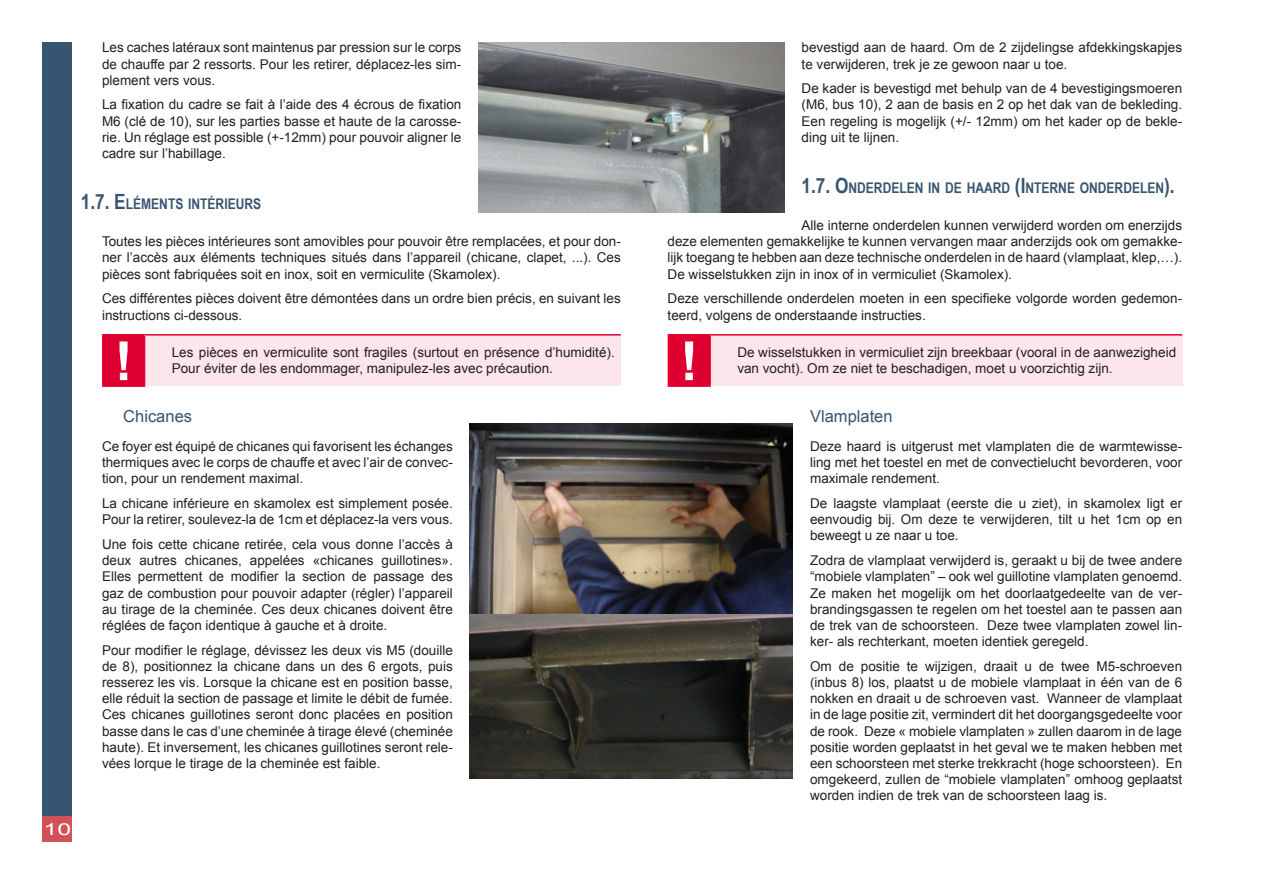
<style>
.page{position:relative;width:1263px;height:893px;background:#fff}
.page>*{position:absolute;margin:0;border:0;box-sizing:border-box;transform-origin:0 0}
.t1{font:700 54px "Arial";color:#fff}
.t2{font:16.5px "Arial";color:#375471}
.t3{font:16.5px "Arial";color:#fff;scale:1.5 1}
.t4{font:700 14.7px "Arial Narrow";color:#375471}
.t5{font:13.5px/16.2px "Arial";color:#231f20;text-align:justify}
.s1{font-size:21px}
</style>
<div class="page">
<div style="left:43px;top:816px;width:29px;height:26px;background:#d25156"></div>
<div style="left:43px;top:43px;width:29px;height:773px;background:#375471"></div>
<div style="left:103px;top:335px;width:42px;height:51px;background:#de0030"></div>
<div style="left:145px;top:335px;width:476px;height:51px;background:#fce6eb"></div>
<hr style="left:102px;top:334px;width:43px;height:2px;background:#de0030">
<hr style="left:102px;top:336px;width:2px;height:49px;background:#de0030">
<hr style="left:145px;top:334px;width:476px;height:2px;background:#de0030">
<hr style="left:102px;top:385px;width:43px;height:2px;background:#de0030">
<div style="left:668px;top:335px;width:42px;height:51px;background:#de0030"></div>
<div style="left:710px;top:335px;width:472px;height:51px;background:#fce6eb"></div>
<hr style="left:668px;top:334px;width:42px;height:2px;background:#de0030">
<hr style="left:710px;top:334px;width:472px;height:2px;background:#de0030">
<hr style="left:709px;top:336px;width:2px;height:49px;background:#de0030">
<hr style="left:668px;top:385px;width:43px;height:2px;background:#de0030">
<img style="left:470px;top:423px;width:322px;height:191px">
<img style="left:470px;top:614px;width:322px;height:164px">
<img style="left:478px;top:43px;width:306px;height:170px">
<p class="t5" style="left:102px;top:41px;width:361px">Les caches latéraux sont maintenus par pression sur le corps de chauffe par 2 ressorts. Pour les retirer, déplacez-les sim&shy;plement vers vous.</p>
<p class="t5" style="left:102px;top:97px;width:361px">La fixation du cadre se fait à l’aide des 4 écrous de fixation M6 (clé de 10), sur les parties basse et haute de la carosse&shy;rie. Un réglage est possible (+-12mm) pour pouvoir aligner le cadre sur l’habillage.</p>
<p class="t4" style="left:81px;top:198px;width:182px"><span class="s1">1.7. E</span>LÉMENTS INTÉRIEURS</p>
<p class="t5" style="left:102px;top:235px;width:520px">Toutes les pièces intérieures sont amovibles pour pouvoir être remplacées, et pour don&shy;ner l’accès aux éléments techniques situés dans l’appareil (chicane, clapet, ...). Ces pièces sont fabriquées soit en inox, soit en vermiculite (Skamolex).</p>
<p class="t5" style="left:102px;top:292px;width:520px">Ces différentes pièces doivent être démontées dans un ordre bien précis, en suivant les instructions ci-dessous.</p>
<h1 class="t1" style="left:115px;top:341px;width:19px">!</h1>
<p class="t5" style="left:172px;top:346px;width:444px">Les pièces en vermiculite sont fragiles (surtout en présence d’humidité).<br>Pour éviter de les endommager, manipulez-les avec précaution.</p>
<p class="t2" style="left:123px;top:410px;width:70px">Chicanes</p>
<p class="t5" style="left:102px;top:439px;width:352px">Ce foyer est équipé de chicanes qui favorisent les échanges thermiques avec le corps de chauffe et avec l’air de convec&shy;tion, pour un rendement maximal.</p>
<p class="t5" style="left:102px;top:496px;width:352px">La chicane inférieure en skamolex est simplement posée.<br>Pour la retirer, soulevez-la de 1cm et déplacez-la vers vous.</p>
<p class="t5" style="left:102px;top:537px;width:352px">Une fois cette chicane retirée, cela vous donne l’accès à deux autres chicanes, appelées «chicanes guillotines».<br>Elles permettent de modifier la section de passage des gaz de combustion pour pouvoir adapter (régler) l’appareil au tirage de la cheminée. Ces deux chicanes doivent être réglées de façon identique à gauche et à droite.</p>
<p class="t5" style="left:102px;top:642px;width:352px">Pour modifier le réglage, dévissez les deux vis M5 (douille de 8), positionnez la chicane dans un des 6 ergots, puis resserez les vis. Lorsque la chicane est en position basse, elle réduit la section de passage et limite le débit de fumée.<br>Ces chicanes guillotines seront donc placées en position basse dans le cas d’une cheminée à tirage élevé (cheminée haute). Et inversement, les chicanes guillotines seront rele&shy;vées lorque le tirage de la cheminée est faible.</p>
<p class="t3" style="left:44px;top:823px;width:20px">10</p>
<p class="t5" style="left:801px;top:41px;width:382px">bevestigd aan de haard. Om de 2 zijdelingse afdekkingskapjes te verwijderen, trek je ze gewoon naar u toe.</p>
<p class="t5" style="left:801px;top:82px;width:382px">De kader is bevestigd met behulp van de 4 bevestigingsmoeren (M6, bus 10), 2 aan de basis en 2 op het dak van de bekleding.<br>Een regeling is mogelijk (+/- 12mm) om het kader op de bekle&shy;ding uit te lijnen.</p>
<p class="t4" style="left:801px;top:182px;width:375px"><span class="s1">1.7. O</span>NDERDELEN IN DE HAARD <span class="s1">(I</span>NTERNE ONDERDELEN<span class="s1">).</span></p>
<p class="t5" style="left:668px;top:218px;width:516px;text-indent:134px">Alle interne onderdelen kunnen verwijderd worden om enerzijds deze elementen gemakkelijke te kunnen vervangen maar anderzijds ook om gemakke&shy;lijk toegang te hebben aan deze technische onderdelen in de haard (vlamplaat, klep,…).<br>De wisselstukken zijn in inox of in vermiculiet (Skamolex).</p>
<p class="t5" style="left:668px;top:291px;width:516px">Deze verschillende onderdelen moeten in een specifieke volgorde worden gedemon&shy;teerd, volgens de onderstaande instructies.</p>
<h1 class="t1" style="left:680px;top:341px;width:19px">!</h1>
<p class="t5" style="left:737px;top:346px;width:440px">De wisselstukken in vermiculiet zijn breekbaar (vooral in de aanwezigheid van vocht). Om ze niet te beschadigen, moet u voorzichtig zijn.</p>
<p class="t2" style="left:810px;top:410px;width:84px">Vlamplaten</p>
<p class="t5" style="left:810px;top:439px;width:374px">Deze haard is uitgerust met vlamplaten die de warmtewisse&shy;ling met het toestel en met de convectielucht bevorderen, voor maximale rendement.</p>
<p class="t5" style="left:810px;top:496px;width:374px">De laagste vlamplaat (eerste die u ziet), in skamolex ligt er eenvoudig bij. Om deze te verwijderen, tilt u het 1cm op en beweegt u ze naar u toe.</p>
<p class="t5" style="left:810px;top:553px;width:374px">Zodra de vlamplaat verwijderd is, geraakt u bij de twee andere “mobiele vlamplaten” – ook wel guillotine vlamplaten genoemd.<br>Ze maken het mogelijk om het doorlaatgedeelte van de ver&shy;brandingsgassen te regelen om het toestel aan te passen aan de trek van de schoorsteen. Deze twee vlamplaten zowel lin&shy;ker- als rechterkant, moeten identiek geregeld.</p>
<p class="t5" style="left:810px;top:659px;width:374px">Om de positie te wijzigen, draait u de twee M5-schroeven (inbus 8) los, plaatst u de mobiele vlamplaat in één van de 6 nokken en draait u de schroeven vast. Wanneer de vlamplaat in de lage positie zit, vermindert dit het doorgangsgedeelte voor de rook. Deze « mobiele vlamplaten » zullen daarom in de lage positie worden geplaatst in het geval we te maken hebben met een schoorsteen met sterke trekkracht (hoge schoorsteen). En omgekeerd, zullen de “mobiele vlamplaten” omhoog geplaatst worden indien de trek van de schoorsteen laag is.</p>
</div>
